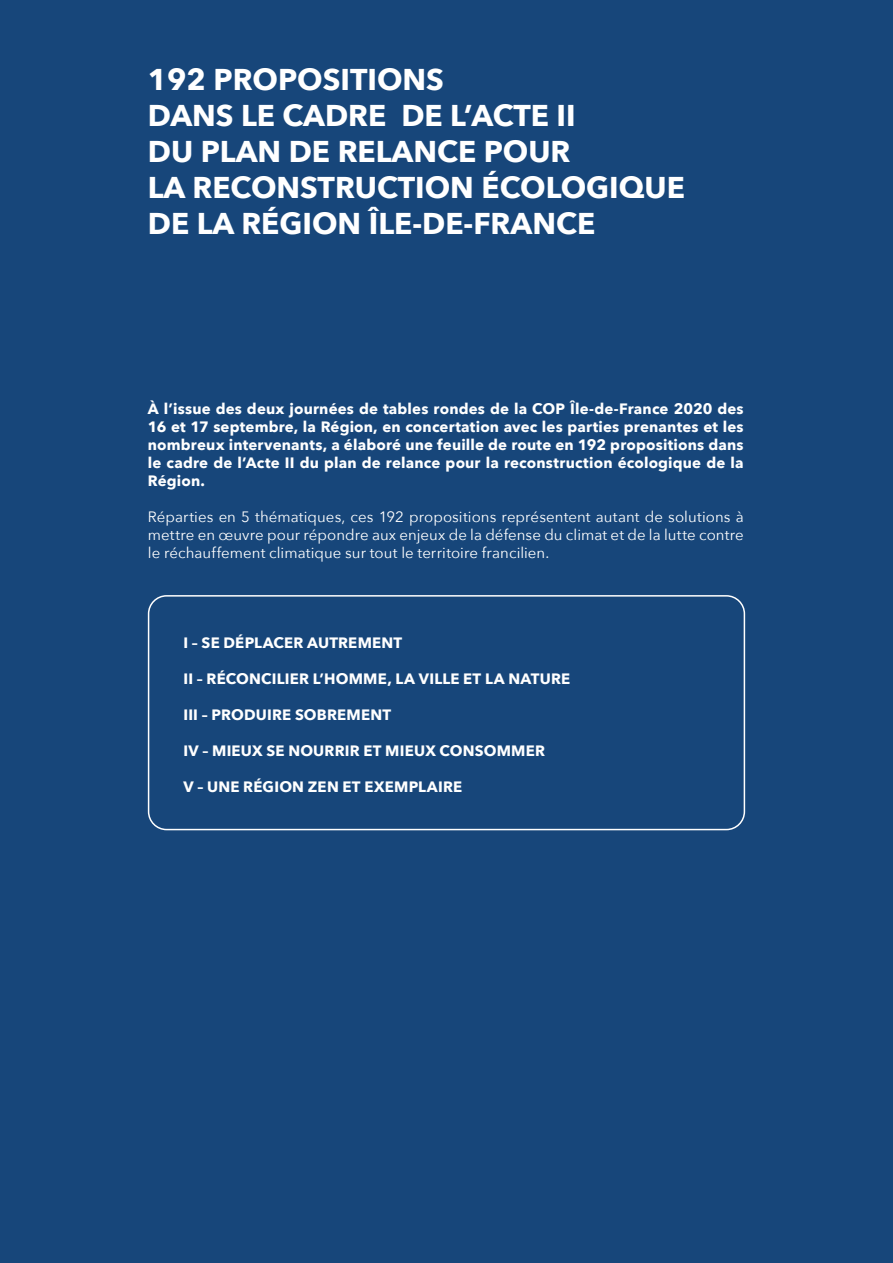
<style>
.page{position:relative;width:893px;height:1263px;background:#17467a}
.page>*{position:absolute;margin:0;border:0;box-sizing:border-box;transform-origin:0 0}
.t1{font:700 30px/36px "Avenir Next";color:#fff}
.t2{font:700 15px/18px "Avenir Next";letter-spacing:.01em;color:#fff;text-align:justify}
.t3{font:15px/18px "Avenir Next";letter-spacing:.005em;color:#fff;text-align:justify}
</style>
<div class="page">
<div style="left:148px;top:595px;width:597px;height:235px;border:2px solid #fff;border-radius:18px"></div>
<h1 class="t1" style="left:148px;top:61px;width:538px">192 PROPOSITIONS<br>DANS LE CADRE DE L’ACTE II<br>DU PLAN DE RELANCE POUR<br>LA RECONSTRUCTION ÉCOLOGIQUE<br>DE LA RÉGION ÎLE-DE-FRANCE</h1>
<p class="t2" style="left:148px;top:400px;width:597px">À l’issue des deux journées de tables rondes de la COP Île-de-France 2020 des 16 et 17 septembre, la Région, en concertation avec les parties prenantes et les nombreux intervenants, a élaboré une feuille de route en 192 propositions dans le cadre de l’Acte II du plan de relance pour la reconstruction écologique de la Région.</p>
<p class="t3" style="left:148px;top:507px;width:597px">Réparties en 5 thématiques, ces 192 propositions représentent autant de solutions à mettre en œuvre pour répondre aux enjeux de la défense du climat et de la lutte contre le réchauffement climatique sur tout le territoire francilien.</p>
<p class="t2" style="left:183px;top:634px;width:220px">I – SE DÉPLACER AUTREMENT</p>
<p class="t2" style="left:183px;top:670px;width:388px">II – RÉCONCILIER L’HOMME, LA VILLE ET LA NATURE</p>
<p class="t2" style="left:183px;top:706px;width:209px">III – PRODUIRE SOBREMENT</p>
<p class="t2" style="left:183px;top:742px;width:363px">IV – MIEUX SE NOURRIR ET MIEUX CONSOMMER</p>
<p class="t2" style="left:183px;top:778px;width:280px">V – UNE RÉGION ZEN ET EXEMPLAIRE</p>
</div>
